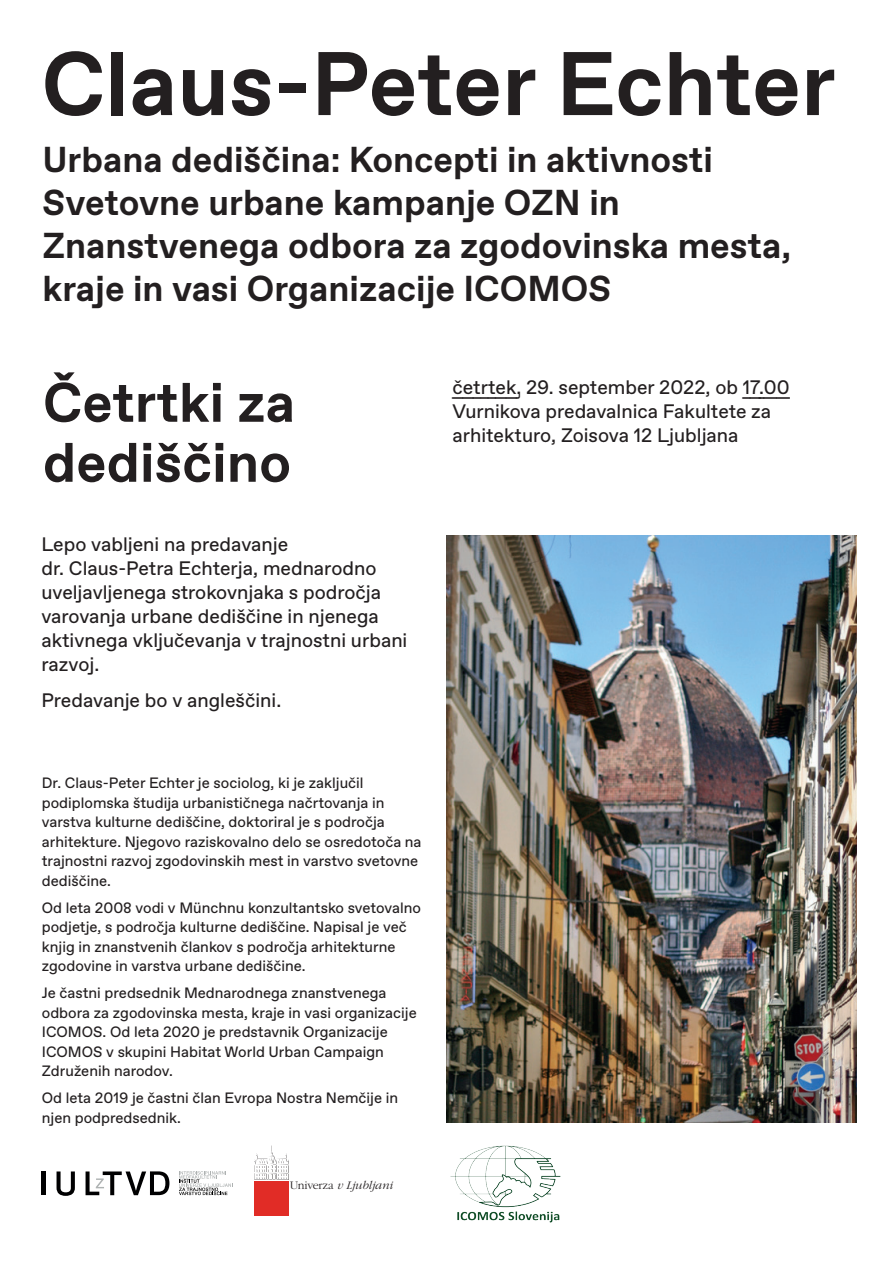
<style>
.page{position:relative;width:893px;height:1263px;background:#fff}
.page>*{position:absolute;margin:0;border:0;box-sizing:border-box;transform-origin:0 0}
.t1{font:700 90px "ABC Favorit Edu";color:#231f20}
.t2{font:700 55.5px/60px "ABC Favorit Edu";color:#231f20}
.t3{font:700 36px/43.2px "ABC Favorit Edu";color:#231f20}
.t4{font:19.5px/24px "ABC Favorit Edu";color:#231f20}
.t5{font:15px/19.5px "ABC Favorit Edu";color:#231f20}
.t6{font:300 12.15px "Garamond";letter-spacing:-.01em;color:#231f20}
.t7{font:italic 300 12px "Garamond";color:#231f20}
.s1{font-style:normal}
.s2{font-family:"ABC Favorit Edu Lining"}
</style>
<div class="page">
<img style="left:446px;top:535px;width:410px;height:588px">
<hr style="left:42px;top:1171px;width:4px;height:24px;background:#000001">
<svg style="left:57px;top:1171px;width:18px;height:25px"></svg>
<svg style="left:86px;top:1171px;width:83px;height:24px"></svg>
<svg style="left:179px;top:1171px;width:54px;height:24px"></svg>
<div style="left:254px;top:1181px;width:35px;height:35px;background:#e12c26"></div>
<svg style="left:254px;top:1145px;width:35px;height:35px"></svg>
<img style="left:450px;top:1145px;width:111px;height:78px">
<h1 class="t1" style="left:41px;top:30px;width:796px">Claus-Peter Echter</h1>
<h3 class="t3" style="left:43px;top:139px;width:750px">Urbana dediščina: Koncepti in aktivnosti Svetovne urbane kampanje OZN in Znanstvenega odbora za zgodovinska mesta, kraje in vasi Organizacije ICOMOS</h3>
<h2 class="t2" style="left:43px;top:374px;width:254px">Četrtki za dediščino</h2>
<h3 class="t4" style="left:41px;top:532px;width:367px">Lepo vabljeni na predavanje<br>dr. Claus-Petra Echterja, mednarodno uveljavljenega strokovnjaka s področja varovanja urbane dediščine in njenega aktivnega vključevanja v trajnostni urbani razvoj.</h3>
<h3 class="t4" style="left:41px;top:688px;width:241px">Predavanje bo v angleščini.</h3>
<p class="t5" style="left:42px;top:774px;width:381px">Dr. Claus-Peter Echter je sociolog, ki je zaključil podiplomska študija urbanističnega načrtovanja in varstva kulturne dediščine, doktoriral je s področja arhitekture. Njegovo raziskovalno delo se osredotoča na trajnostni razvoj zgodovinskih mest in varstvo svetovne dediščine.</p>
<p class="t5" style="left:42px;top:898px;width:381px">Od leta 2008 vodi v Münchnu konzultantsko svetovalno podjetje, s področja kulturne dediščine. Napisal je več knjig in znanstvenih člankov s področja arhitekturne zgodovine in varstva urbane dediščine.</p>
<p class="t5" style="left:42px;top:984px;width:376px">Je častni predsednik Mednarodnega znanstvenega odbora za zgodovinska mesta, kraje in vasi organizacije ICOMOS. Od leta 2020 je predstavnik Organizacije ICOMOS v skupini Habitat World Urban Campaign Združenih narodov.</p>
<p class="t5" style="left:42px;top:1089px;width:358px">Od leta 2019 je častni član Evropa Nostra Nemčije in njen podpredsednik.</p>
<p class="t6" style="left:222px;top:963px;width:46px">Univerza</p>
<p class="t7" style="left:290px;top:1179px;width:105px"><span class="s1">Univerza</span> v Ljubljani</p>
<h3 class="t4" style="left:452px;top:375px;width:339px"><span class="s2">četrtek,</span> 29. september 2022, ob <span class="s2">17.00<br></span>Vurnikova predavalnica Fakultete za arhitekturo, Zoisova 12 Ljubljana</h3>
</div>
